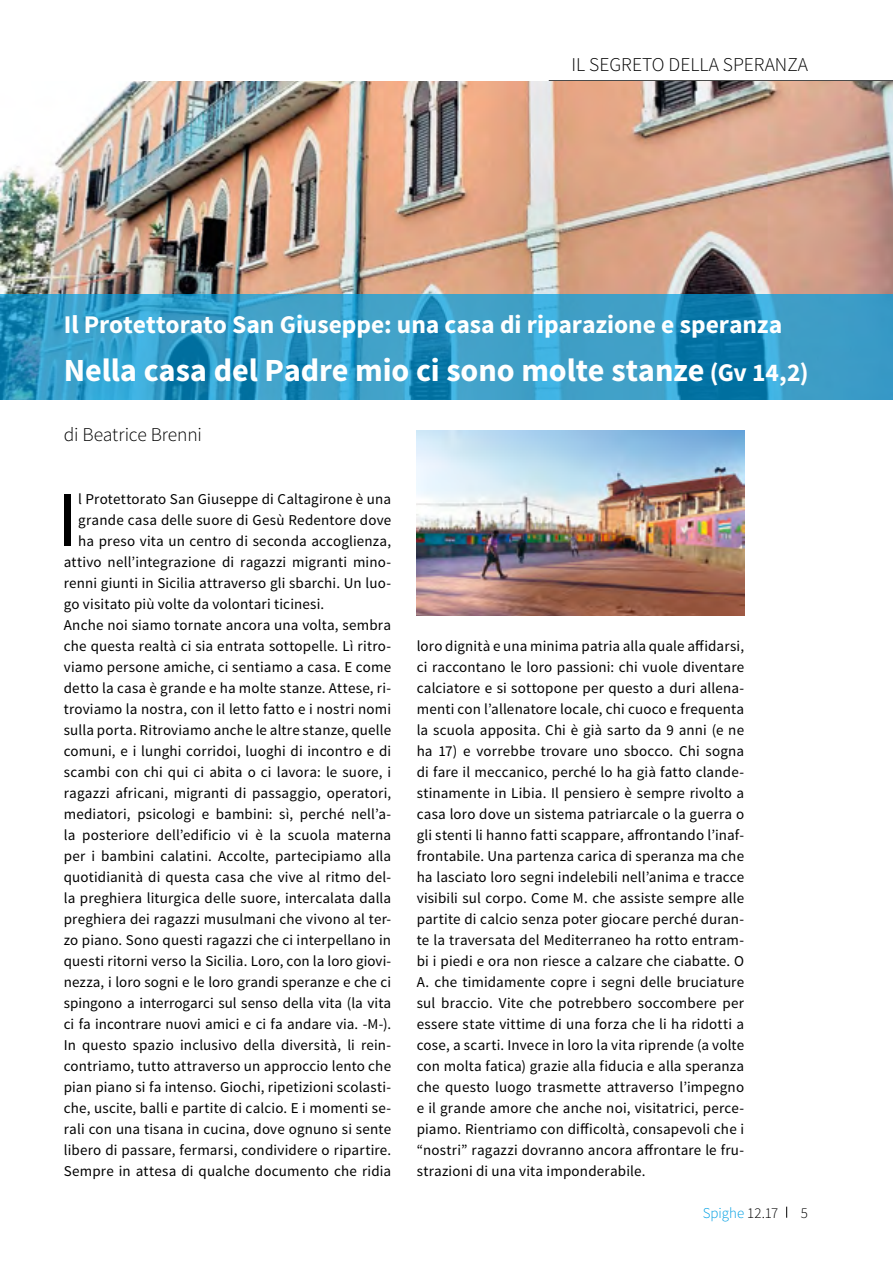
<style>
.page{position:relative;width:893px;height:1263px;background:#fff}
.page>*{position:absolute;margin:0;border:0;box-sizing:border-box;transform-origin:0 0}
.t1{font:79.05px "Source Sans Pro";color:#000}
.t2{font:700 32.25px "Source Sans Pro";letter-spacing:-.005em;color:#fff}
.t3{font:700 25.5px "Source Sans Pro";letter-spacing:-.005em;color:#fff}
.t4{font:300 19.5px "Source Sans Pro";color:#000}
.t5{font:15px/21px "Source Sans Pro";letter-spacing:.01em;color:#000;text-align:justify}
.t6{font:300 15px "Source Sans Pro";color:#009fe3}
.t7{font:300 15px "Source Sans Pro";color:#000}
.s1{font-size:25.5px}
.s2{color:#000}
</style>
<div class="page">
<hr style="left:549px;top:80px;width:344px;height:1px;background:#000">
<img style="left:0;top:81px;width:893px;height:213px">
<svg style="left:0;top:294px;width:893px;height:105px;background:#3199c4"></svg>
<img style="left:417px;top:430px;width:327px;height:186px">
<h3 class="t4" style="left:571px;top:53px;width:238px">IL SEGRETO DELLA SPERANZA</h3>
<h3 class="t3" style="left:64px;top:308px;width:720px">Il Protettorato San Giuseppe: una casa di riparazione e speranza</h3>
<h2 class="t2" style="left:64px;top:349px;width:746px">Nella casa del Padre mio ci sono molte stanze <span class="s1">(Gv 14,2)</span></h2>
<h3 class="t4" style="left:64px;top:422px;width:140px">di Beatrice Brenni</h3>
<h1 class="t1" style="left:57px;top:470px;width:22px">I</h1>
<p class="t5" style="left:78px;top:488px;width:314px">l Protettorato San Giuseppe di Caltagirone è una</p>
<p class="t5" style="left:78px;top:509px;width:314px">grande casa delle suore di Gesù Redentore dove</p>
<p class="t5" style="left:78px;top:530px;width:314px">ha preso vita un centro di seconda accoglienza,</p>
<p class="t5" style="left:64px;top:551px;width:329px">attivo nell’integrazione di ragazzi migranti mino-</p>
<p class="t5" style="left:64px;top:572px;width:329px">renni giunti in Sicilia attraverso gli sbarchi. Un luo-</p>
<p class="t5" style="left:64px;top:593px;width:262px">go visitato più volte da volontari ticinesi.</p>
<p class="t5" style="left:64px;top:614px;width:329px">Anche noi siamo tornate ancora una volta, sembra</p>
<p class="t5" style="left:64px;top:635px;width:329px">che questa realtà ci sia entrata sottopelle. Lì ritro-</p>
<p class="t5" style="left:64px;top:656px;width:329px">viamo persone amiche, ci sentiamo a casa. E come</p>
<p class="t5" style="left:64px;top:677px;width:329px">detto la casa è grande e ha molte stanze. Attese, ri-</p>
<p class="t5" style="left:64px;top:698px;width:329px">troviamo la nostra, con il letto fatto e i nostri nomi</p>
<p class="t5" style="left:64px;top:719px;width:329px">sulla porta. Ritroviamo anche le altre stanze, quelle</p>
<p class="t5" style="left:64px;top:740px;width:329px">comuni, e i lunghi corridoi, luoghi di incontro e di</p>
<p class="t5" style="left:64px;top:761px;width:329px">scambi con chi qui ci abita o ci lavora: le suore, i</p>
<p class="t5" style="left:64px;top:782px;width:329px">ragazzi africani, migranti di passaggio, operatori,</p>
<p class="t5" style="left:64px;top:803px;width:329px">mediatori, psicologi e bambini: sì, perché nell’a-</p>
<p class="t5" style="left:64px;top:824px;width:329px">la posteriore dell’edificio vi è la scuola materna</p>
<p class="t5" style="left:64px;top:845px;width:329px">per i bambini calatini. Accolte, partecipiamo alla</p>
<p class="t5" style="left:64px;top:866px;width:329px">quotidianità di questa casa che vive al ritmo del-</p>
<p class="t5" style="left:64px;top:887px;width:329px">la preghiera liturgica delle suore, intercalata dalla</p>
<p class="t5" style="left:64px;top:908px;width:329px">preghiera dei ragazzi musulmani che vivono al ter-</p>
<p class="t5" style="left:64px;top:929px;width:329px">zo piano. Sono questi ragazzi che ci interpellano in</p>
<p class="t5" style="left:64px;top:950px;width:329px">questi ritorni verso la Sicilia. Loro, con la loro giovi-</p>
<p class="t5" style="left:64px;top:971px;width:329px">nezza, i loro sogni e le loro grandi speranze e che ci</p>
<p class="t5" style="left:64px;top:992px;width:329px">spingono a interrogarci sul senso della vita (la vita</p>
<p class="t5" style="left:64px;top:1013px;width:329px">ci fa incontrare nuovi amici e ci fa andare via. -M-).</p>
<p class="t5" style="left:64px;top:1034px;width:329px">In questo spazio inclusivo della diversità, li rein-</p>
<p class="t5" style="left:64px;top:1055px;width:329px">contriamo, tutto attraverso un approccio lento che</p>
<p class="t5" style="left:64px;top:1076px;width:329px">pian piano si fa intenso. Giochi, ripetizioni scolasti-</p>
<p class="t5" style="left:64px;top:1097px;width:329px">che, uscite, balli e partite di calcio. E i momenti se-</p>
<p class="t5" style="left:64px;top:1118px;width:329px">rali con una tisana in cucina, dove ognuno si sente</p>
<p class="t5" style="left:64px;top:1139px;width:329px">libero di passare, fermarsi, condividere o ripartire.</p>
<p class="t5" style="left:64px;top:1160px;width:329px">Sempre in attesa di qualche documento che ridia</p>
<p class="t5" style="left:417px;top:635px;width:329px">loro dignità e una minima patria alla quale affidarsi, ci raccontano le loro passioni: chi vuole diventare calciatore e si sottopone per questo a duri allena&shy;menti con l’allenatore locale, chi cuoco e frequenta la scuola apposita. Chi è già sarto da 9 anni (e ne ha 17) e vorrebbe trovare uno sbocco. Chi sogna di fare il meccanico, perché lo ha già fatto clande&shy;stinamente in Libia. Il pensiero è sempre rivolto a casa loro dove un sistema patriarcale o la guerra o gli stenti li hanno fatti scappare, affrontando l’inaf&shy;frontabile. Una partenza carica di speranza ma che ha lasciato loro segni indelebili nell’anima e tracce visibili sul corpo. Come M. che assiste sempre alle partite di calcio senza poter giocare perché duran&shy;te la traversata del Mediterraneo ha rotto entram&shy;bi i piedi e ora non riesce a calzare che ciabatte. O A. che timidamente copre i segni delle bruciature sul braccio. Vite che potrebbero soccombere per essere state vittime di una forza che li ha ridotti a cose, a scarti. Invece in loro la vita riprende (a volte con molta fatica) grazie alla fiducia e alla speranza che questo luogo trasmette attraverso l’impegno e il grande amore che anche noi, visitatrici, perce&shy;piamo. Rientriamo con difficoltà, consapevoli che i “nostri” ragazzi dovranno ancora affrontare le fru&shy;strazioni di una vita imponderabile.</p>
<p class="t6" style="left:703px;top:1204px;width:77px">Spighe <span class="s2">12.17</span></p>
<p class="t7" style="left:801px;top:1204px;width:9px">5</p>
</div>
